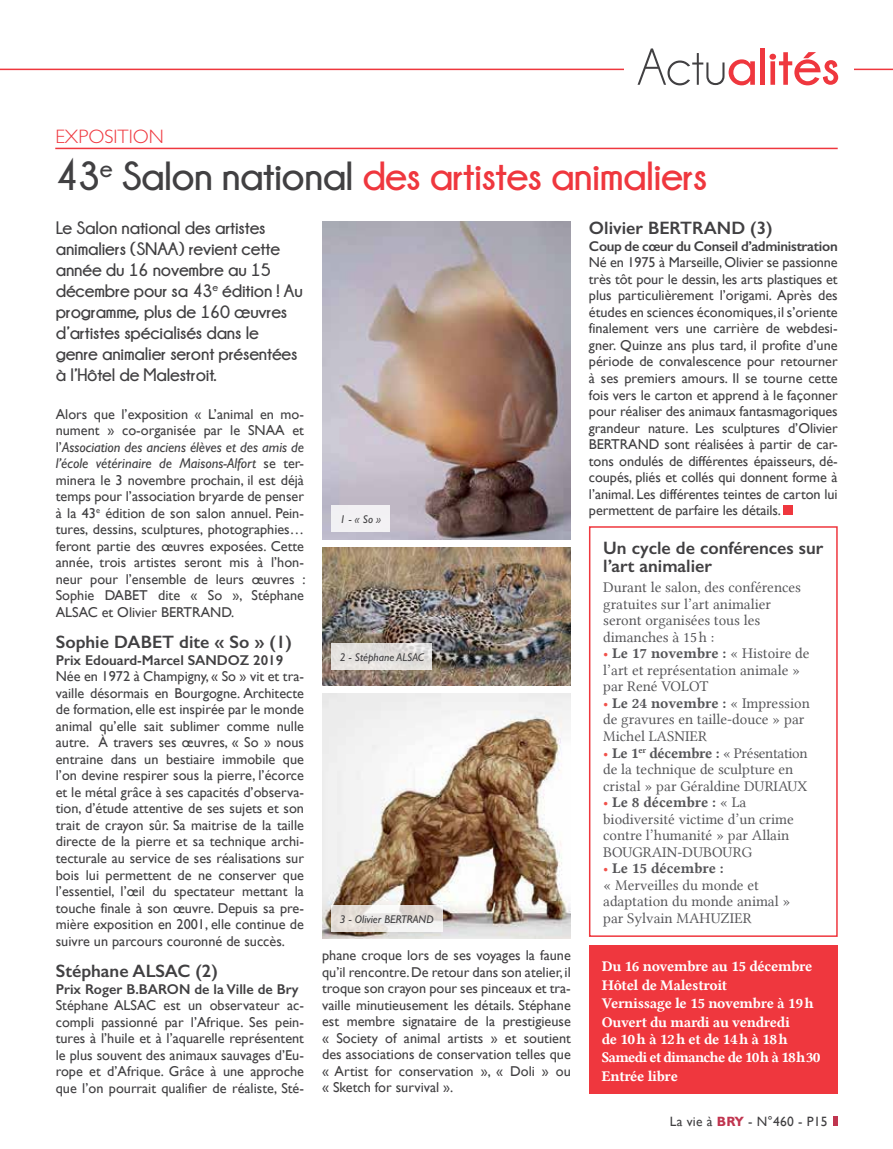
<style>
.page{position:relative;width:893px;height:1149px;background:#fff}
.page>*{position:absolute;margin:0;border:0;box-sizing:border-box;transform-origin:0 0}
.t1{font:700 52.5px "Champagne&Limousines";color:#ef373e}
.t2{font:700 40.5px "Champagne&Limousines";letter-spacing:-.015em;color:#ef373e}
.t3{font:300 19.5px "Gill Sans";color:#ef373e}
.t4{font:700 18px/21px "Champagne&Limousines";letter-spacing:-.01em;color:#414042}
.t5{font:600 18px/18px "Gill Sans";color:#414042}
.t6{font:15px/16.5px "Lin Libertine";color:#565659}
.t7{font:15px/18.6px "Lin Libertine B";letter-spacing:-.02em;color:#fff}
.t8{font:15px "Lin Libertine B";color:#565659}
.t9{font:15px/18.6px "Lin Libertine B";letter-spacing:-.045em;color:#fff}
.t10{font:14.25px/16.5px "Gill Sans";color:#414042;text-align:justify}
.t11{font:600 14.25px "Gill Sans";color:#414042}
.t12{font:600 14.25px "Gill Sans";letter-spacing:-.02em;color:#414042}
.t13{font:13.5px "Gill Sans";letter-spacing:.02em;color:#414042}
.t14{font:italic 11.25px "Gill Sans";color:#414042}
.s1{font-weight:400;color:#414042}
.s2{color:#414042}
.s3{font-style:italic}
.s4{font-family:"Lin Libertine";color:#f0524b}
.s5{font-family:"Lin Libertine"}
.s6{color:#f0524b}
.s7{font-family:"Lin Libertine B"}
.s8{font-weight:700;color:#c0354f}
</style>
<div class="page">
<div style="left:833px;top:1116px;width:5px;height:9px;background:#c0354f"></div>
<hr style="left:55px;top:148px;width:783px;height:1px;background:#ef373e">
<hr style="left:0;top:69px;width:893px;height:1px;background:#ef373e">
<div style="left:624px;top:30px;width:230px;height:73px;background:#fff"></div>
<img style="left:322px;top:693px;width:249px;height:245px">
<div style="left:589px;top:944px;width:249px;height:149px;background:#ef373e"></div>
<div style="left:589px;top:526px;width:249px;height:410px;border:2px solid #ef373e"></div>
<img style="left:322px;top:221px;width:249px;height:318px">
<div style="left:783px;top:505px;width:10px;height:10px;background:#ef373e"></div>
<img style="left:322px;top:547px;width:249px;height:138px">
<div style="left:331px;top:505px;width:58px;height:26px;background:#f2f1f3"></div>
<svg style="left:331px;top:643px;width:101px;height:26px;background:#e2dfdd"></svg>
<svg style="left:331px;top:904px;width:112px;height:27px"></svg>
<h3 class="t3" style="left:55px;top:125px;width:107px">EXPOSITION</h3>
<h1 class="t1" style="left:638px;top:38px;width:204px"><span class="s1">Actu</span>alités</h1>
<h2 class="t2" style="left:55px;top:154px;width:654px"><span class="s2">43</span><sup>e</sup> <span class="s2">Salon national</span> des artistes animaliers</h2>
<p class="t4" style="left:56px;top:217px;width:249px">Le Salon national des artistes animaliers (SNAA) revient cette année du 16 novembre au 15 décembre pour sa 43<sup>e</sup> édition ! Au programme, plus de 160 œuvres d’artistes spécialisés dans le genre animalier seront présentées à l’Hôtel de Malestroit.</p>
<p class="t10" style="left:56px;top:405px;width:251px">Alors que l’exposition « L’animal en mo&shy;nument » co-organisée par le SNAA et l’<span class="s3">Association des anciens élèves et des amis de l’école vétérinaire de Maisons-Alfort</span> se ter&shy;minera le 3 novembre prochain, il est déjà temps pour l’association bryarde de penser à la 43<sup>e</sup> édition de son salon annuel. Pein&shy;tures, dessins, sculptures, photographies… feront partie des œuvres exposées. Cette année, trois artistes seront mis à l’hon&shy;neur pour l’ensemble de leurs œuvres :<br>Sophie DABET dite « So », Stéphane ALSAC et Olivier BERTRAND.</p>
<p class="t5" style="left:56px;top:633px;width:238px">Sophie DABET dite « So » (1)</p>
<p class="t11" style="left:56px;top:651px;width:229px">Prix Edouard-Marcel SANDOZ 2019</p>
<p class="t10" style="left:56px;top:668px;width:250px">Née en 1972 à Champigny, « So » vit et tra&shy;vaille désormais en Bourgogne. Architecte de formation, elle est inspirée par le monde animal qu’elle sait sublimer comme nulle autre. À travers ses œuvres, « So » nous entraine dans un bestiaire immobile que l’on devine respirer sous la pierre, l’écorce et le métal grâce à ses capacités d’observa&shy;tion, d’étude attentive de ses sujets et son trait de crayon sûr. Sa maitrise de la taille directe de la pierre et sa technique archi&shy;tecturale au service de ses réalisations sur bois lui permettent de ne conserver que l’essentiel, l’œil du spectateur mettant la touche finale à son œuvre. Depuis sa pre&shy;mière exposition en 2001, elle continue de suivre un parcours couronné de succès.</p>
<p class="t5" style="left:56px;top:961px;width:164px">Stéphane ALSAC (2)</p>
<p class="t11" style="left:56px;top:979px;width:244px">Prix Roger B.BARON de la Ville de Bry</p>
<p class="t10" style="left:56px;top:996px;width:250px">Stéphane ALSAC est un observateur ac&shy;compli passionné par l’Afrique. Ses pein&shy;tures à l’huile et à l’aquarelle représentent le plus souvent des animaux sauvages d’Eu&shy;rope et d’Afrique. Grâce à une approche que l’on pourrait qualifier de réaliste, Sté-</p>
<p class="t14" style="left:340px;top:512px;width:43px">1 - « So »</p>
<p class="t14" style="left:340px;top:650px;width:85px">2 - Stéphane ALSAC</p>
<p class="t14" style="left:340px;top:912px;width:95px">3 - Olivier BERTRAND</p>
<p class="t5" style="left:589px;top:219px;width:185px">Olivier BERTRAND (3)</p>
<p class="t12" style="left:589px;top:237px;width:250px">Coup de cœur du Conseil d’administration</p>
<p class="t10" style="left:589px;top:254px;width:250px">Né en 1975 à Marseille, Olivier se passionne très tôt pour le dessin, les arts plastiques et plus particulièrement l’origami. Après des études en sciences économiques, il s’oriente finalement vers une carrière de webdesi&shy;gner. Quinze ans plus tard, il profite d’une période de convalescence pour retourner à ses premiers amours. Il se tourne cette fois vers le carton et apprend à le façonner pour réaliser des animaux fantasmagoriques grandeur nature. Les sculptures d’Olivier BERTRAND sont réalisées à partir de car&shy;tons ondulés de différentes épaisseurs, dé&shy;coupés, pliés et collés qui donnent forme à l’animal. Les différentes teintes de carton lui permettent de parfaire les détails.</p>
<p class="t5" style="left:603px;top:538px;width:222px">Un cycle de conférences sur l’art animalier</p>
<p class="t6" style="left:603px;top:579px;width:199px">Durant le salon, des conférences gratuites sur l’art animalier seront organisées tous les dimanches à 15 h :</p>
<p class="t8" style="left:603px;top:643px;width:208px"><span class="s4">•</span> Le 17 novembre : <span class="s5">« Histoire de</span></p>
<p class="t6" style="left:603px;top:661px;width:199px">l’art et représentation animale » par René VOLO</p>
<p class="t6" style="left:699px;top:678px;width:10px">T</p>
<p class="t8" style="left:603px;top:692px;width:208px"><span class="s4">•</span> Le 24 novembre : <span class="s5">« Impression</span></p>
<p class="t6" style="left:603px;top:711px;width:203px">de gravures en taille-douce » par<br>Michel LASNIER</p>
<p class="t6" style="left:603px;top:744px;width:206px"><span class="s6">•</span> <span class="s7">Le 1</span><sup>er</sup> <span class="s7">décembre :</span> « Présentation de la technique de sculpture en cristal » par Géraldine DURIAUX</p>
<p class="t8" style="left:603px;top:791px;width:145px"><span class="s4">•</span> Le 8 décembre : <span class="s5">« La</span></p>
<p class="t6" style="left:603px;top:810px;width:192px">biodiversité victime d’un crime contre l’humanité » par Allain<br>BOUGRAIN</p>
<p class="t6" style="left:677px;top:843px;width:46px">-DUBOUR</p>
<p class="t6" style="left:742px;top:843px;width:12px">G</p>
<p class="t8" style="left:603px;top:857px;width:122px"><span class="s4">•</span> Le 15 décembre :</p>
<p class="t6" style="left:603px;top:876px;width:189px">« Merveilles du monde et adaptation du monde animal » par Sylvain MAHU</p>
<p class="t6" style="left:721px;top:909px;width:18px">ZIER</p>
<p class="t10" style="left:322px;top:946px;width:250px">phane croque lors de ses voyages la faune qu’il rencontre. De retour dans son atelier, il troque son crayon pour ses pinceaux et tra&shy;vaille minutieusement les détails. Stéphane est membre signataire de la prestigieuse « Society of animal artists » et soutient des associations de conservation telles que « Artist for conservation », « Doli » ou « Sketch for survival ».</p>
<p class="t7" style="left:602px;top:956px;width:213px">Du 16 novembre au 15 décembre<br>Hôtel de Malestroit<br>Vernissage le 15 novembre à 19 h<br>Ouvert du mardi au vendredi</p>
<p class="t9" style="left:602px;top:1028px;width:220px">de 10 h à 12 h et de 14 h à 18 h<br>Samedi et dimanche de 10 h à 18 h 30<br>Entrée libre</p>
<p class="t13" style="left:670px;top:1113px;width:159px">La vie à <span class="s8">BRY</span> - N°460 - P15</p>
</div>
